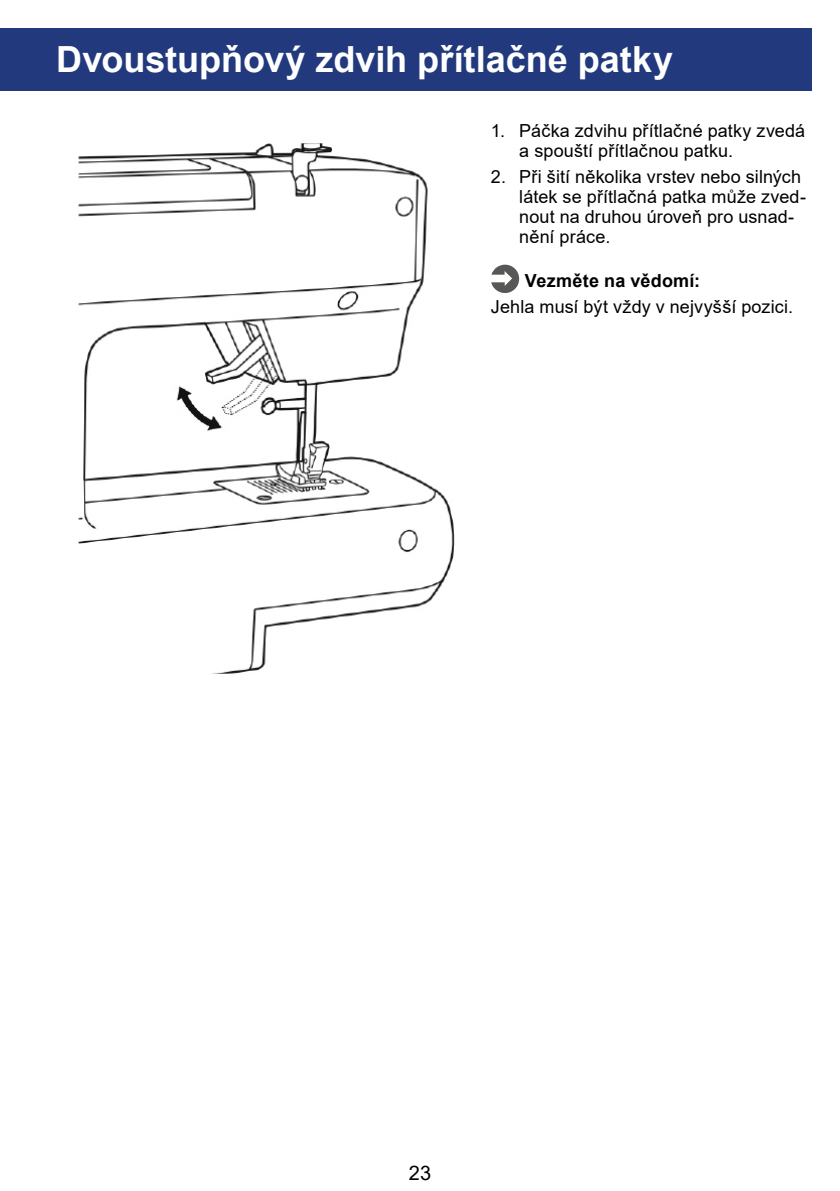
<style>
.page{position:relative;width:840px;height:1191px;background:#fff}
.page>*{position:absolute;margin:0;border:0;box-sizing:border-box;transform-origin:0 0}
.t1{font:700 36px "Arial";color:#fff}
.t2{font:20px "Arial";color:#000}
.t3{font:18px/20px "Arial";letter-spacing:.005em;color:#000}
.t4{font:700 18px "Arial";letter-spacing:.015em;color:#000}
</style>
<div class="page">
<div style="left:0;top:28px;width:56px;height:63px;background:#223a7d"></div>
<div style="left:56px;top:28px;width:755px;height:63px;background:#223a7d"></div>
<svg style="left:491px;top:265px;width:28px;height:28px"></svg>
<img style="left:78px;top:143px;width:377px;height:531px">
<div style="left:169px;top:415px;width:21px;height:21px;background:#fff"></div>
<h1 class="t1" style="left:56px;top:34px;width:618px">Dvoustupňový zdvih přítlačné patky</h1>
<p class="t3" style="left:519px;top:121px;width:287px;text-indent:-28px">1. Páčka zdvihu přítlačné patky zvedá a spouští přítlačnou patku.</p>
<p class="t3" style="left:519px;top:166px;width:288px;text-indent:-28px">2. Při šití několika vrstev nebo silných látek se přítlačná patka může zved&shy;nout na druhou úroveň pro usnad&shy;nění práce.</p>
<p class="t4" style="left:524px;top:268px;width:177px">Vezměte na vědomí:</p>
<p class="t3" style="left:490px;top:296px;width:303px">Jehla musí být vždy v nejvyšší pozici.</p>
<p class="t2" style="left:408px;top:1159px;width:24px">23</p>
</div>
